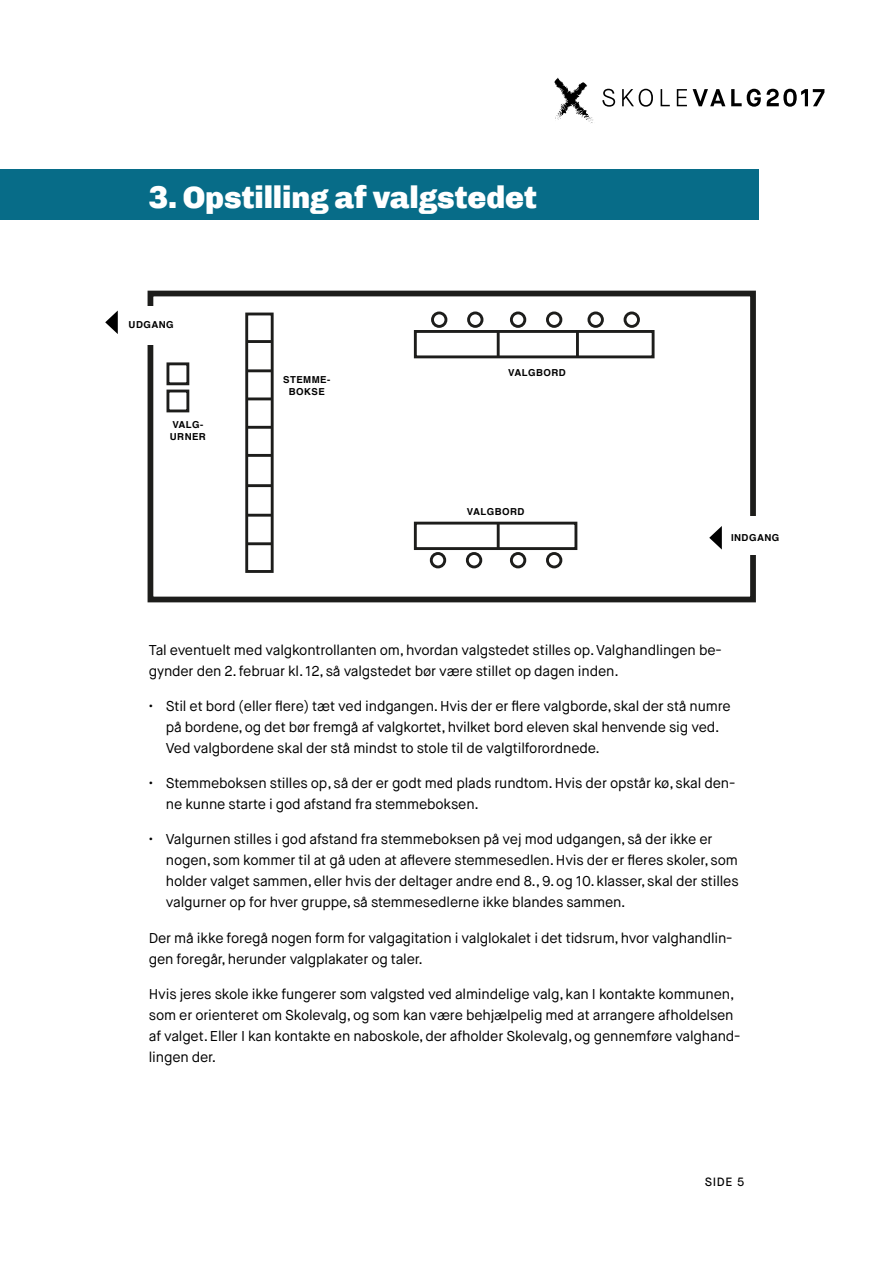
<style>
.page{position:relative;width:893px;height:1263px;background:#fff}
.page>*{position:absolute;margin:0;border:0;box-sizing:border-box;transform-origin:0 0}
.t1{font:900 31.5px "Chivo";letter-spacing:-.005em;color:#fff}
.t2{font:14.25px/21px "Maison Neue";letter-spacing:-.01em;color:#000}
.t3{font:500 12px "Maison Neue";color:#000}
.t4{font:700 9.6px/11.6px "Helvetica";letter-spacing:.05em;color:#000;text-align:center}
</style>
<div class="page">
<svg style="left:602px;top:89px;width:13px;height:18px"></svg>
<svg style="left:622px;top:89px;width:31px;height:18px"></svg>
<svg style="left:661px;top:89px;width:9px;height:17px"></svg>
<svg style="left:677px;top:89px;width:10px;height:17px"></svg>
<svg style="left:693px;top:89px;width:32px;height:17px"></svg>
<svg style="left:731px;top:89px;width:93px;height:18px"></svg>
<svg style="left:554px;top:77px;width:39px;height:46px"></svg>
<div style="left:0;top:170px;width:758px;height:50px;background:#076c88"></div>
<div style="left:148px;top:291px;width:608px;height:311px;border:6px solid #1d1d1b"></div>
<div style="left:414px;top:330px;width:240px;height:28px;border:3px solid #1d1d1b"></div>
<div style="left:245px;top:313px;width:29px;height:260px;border:3px solid #1d1d1b"></div>
<hr style="left:497px;top:331px;width:3px;height:26px;background:#1d1d1b">
<hr style="left:576px;top:331px;width:3px;height:26px;background:#1d1d1b">
<div style="left:414px;top:522px;width:163px;height:28px;border:3px solid #1d1d1b"></div>
<hr style="left:497px;top:523px;width:3px;height:26px;background:#1d1d1b">
<div style="left:431px;top:311px;width:16px;height:17px;border:3px solid #1d1d1b;border-radius:50%"></div>
<div style="left:467px;top:311px;width:16px;height:17px;border:3px solid #1d1d1b;border-radius:50%"></div>
<div style="left:430px;top:552px;width:16px;height:16px;border:3px solid #1d1d1b;border-radius:50%"></div>
<div style="left:466px;top:552px;width:16px;height:16px;border:3px solid #1d1d1b;border-radius:50%"></div>
<div style="left:510px;top:552px;width:16px;height:16px;border:3px solid #1d1d1b;border-radius:50%"></div>
<div style="left:546px;top:552px;width:16px;height:16px;border:3px solid #1d1d1b;border-radius:50%"></div>
<div style="left:510px;top:311px;width:16px;height:17px;border:3px solid #1d1d1b;border-radius:50%"></div>
<div style="left:546px;top:311px;width:16px;height:17px;border:3px solid #1d1d1b;border-radius:50%"></div>
<div style="left:587px;top:311px;width:17px;height:17px;border:3px solid #1d1d1b;border-radius:50%"></div>
<div style="left:624px;top:311px;width:16px;height:17px;border:3px solid #1d1d1b;border-radius:50%"></div>
<hr style="left:247px;top:340px;width:25px;height:3px;background:#1d1d1b">
<hr style="left:247px;top:369px;width:25px;height:3px;background:#1d1d1b">
<hr style="left:247px;top:397px;width:25px;height:3px;background:#1d1d1b">
<hr style="left:247px;top:426px;width:25px;height:3px;background:#1d1d1b">
<hr style="left:247px;top:454px;width:25px;height:3px;background:#1d1d1b">
<hr style="left:247px;top:484px;width:25px;height:3px;background:#1d1d1b">
<hr style="left:247px;top:514px;width:25px;height:3px;background:#1d1d1b">
<hr style="left:247px;top:542px;width:25px;height:3px;background:#1d1d1b">
<div style="left:166px;top:362px;width:23px;height:23px;border:3px solid #1d1d1b"></div>
<div style="left:166px;top:390px;width:23px;height:22px;border:3px solid #1d1d1b"></div>
<div style="left:143px;top:306px;width:16px;height:39px;background:#fff"></div>
<div style="left:743px;top:516px;width:16px;height:39px;background:#fff"></div>
<svg style="left:105px;top:310px;width:13px;height:24px"></svg>
<svg style="left:709px;top:526px;width:13px;height:23px"></svg>
<h1 class="t1" style="left:149px;top:179px;width:390px">3. Opstilling af valgstedet</h1>
<p class="t4" style="left:129px;top:318px;width:47px">UDGANG</p>
<p class="t4" style="left:170px;top:419px;width:38px;text-align:left">VALG-<br>URNER</p>
<p class="t4" style="left:283px;top:374px;width:49px">STEMME-<br>BOKSE</p>
<p class="t4" style="left:508px;top:367px;width:59px">VALGBORD</p>
<p class="t4" style="left:467px;top:506px;width:59px">VALGBORD</p>
<p class="t4" style="left:731px;top:532px;width:50px">INDGANG</p>
<p class="t2" style="left:149px;top:639px;width:574px">Tal eventuelt med valgkontrollanten om, hvordan valgstedet stilles op. Valghandlingen be&shy;gynder den 2. februar kl. 12, så valgstedet bør være stillet op dagen inden.</p>
<p class="t2" style="left:166px;top:695px;width:566px;text-indent:-17px">• Stil et bord (eller flere) tæt ved indgangen. Hvis der er flere valgborde, skal der stå numre på bordene, og det bør fremgå af valgkortet, hvilket bord eleven skal henvende sig ved.<br>Ved valgbordene skal der stå mindst to stole til de valgtilforordnede.</p>
<p class="t2" style="left:166px;top:773px;width:571px;text-indent:-17px">• Stemmeboksen stilles op, så der er godt med plads rundtom. Hvis der opstår kø, skal den&shy;ne kunne starte i god afstand fra stemmeboksen.</p>
<p class="t2" style="left:166px;top:829px;width:574px;text-indent:-17px">• Valgurnen stilles i god afstand fra stemmeboksen på vej mod udgangen, så der ikke er nogen, som kommer til at gå uden at aflevere stemmesedlen. Hvis der er fleres skoler, som holder valget sammen, eller hvis der deltager andre end 8., 9. og 10. klasser, skal der stilles valgurner op for hver gruppe, så stemmesedlerne ikke blandes sammen.</p>
<p class="t2" style="left:149px;top:927px;width:585px">Der må ikke foregå nogen form for valgagitation i valglokalet i det tidsrum, hvor valghandlin&shy;gen foregår, herunder valgplakater og taler.</p>
<p class="t2" style="left:149px;top:984px;width:593px">Hvis jeres skole ikke fungerer som valgsted ved almindelige valg, kan I kontakte kommunen, som er orienteret om Skolevalg, og som kan være behjælpelig med at arrangere afholdelsen af valget. Eller I kan kontakte en naboskole, der afholder Skolevalg, og gennemføre valghand&shy;lingen der.</p>
<p class="t3" style="left:705px;top:1174px;width:41px">SIDE 5</p>
</div>
